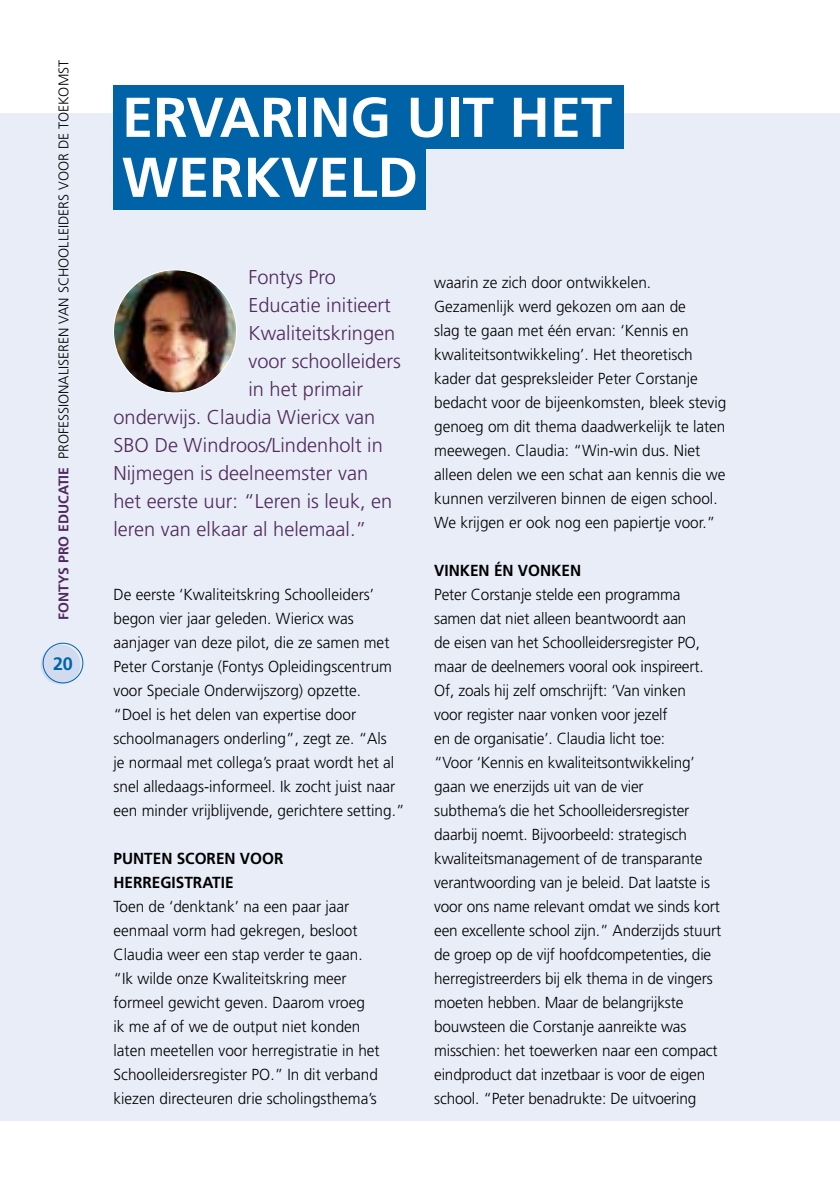
<style>
.page{position:relative;width:840px;height:1191px;background:#fff}
.page>*{position:absolute;margin:0;border:0;box-sizing:border-box;transform-origin:0 0}
.t1{font:700 56px/60px "Fontys Frutiger";color:#fff}
.t2{font:300 20px "Fontys Frutiger";color:#512a5b}
.t3{font:700 18px "Fontys Frutiger";color:#0063a8}
.t4{font:300 16px/24px "Fontys Frutiger";color:#000;scale:.96 1}
.t5{font:700 16px/24px "Fontys Frutiger";color:#000;scale:.96 1}
.t6{font:300 14px "Fontys Frutiger";color:#000}
.s1{font-weight:700;color:#512a5b}
</style>
<div class="page">
<div style="left:0;top:113px;width:839px;height:1008px;background:#e8edf8"></div>
<div style="left:41px;top:644px;width:39px;height:40px;background:#d0dbef;border-radius:50%"></div>
<div style="left:43px;top:642px;width:40px;height:41px;border:1px solid #0063a8;border-radius:50%"></div>
<div style="left:113px;top:85px;width:511px;height:64px;background:#0063a8"></div>
<div style="left:113px;top:146px;width:313px;height:63px;background:#0063a8"></div>
<img style="left:113px;top:270px;width:123px;height:123px;border-radius:61px">
<p class="t6" style="left:56px;top:620px;width:561px;rotate:-90deg"><span class="s1">FONTYS PRO EDUCATIE</span> PROFESSIONALISEREN VAN SCHOOLLEIDERS VOOR DE TOEKOMST</p>
<p class="t3" style="left:53px;top:653px;width:21px">20</p>
<h1 class="t1" style="left:122px;top:87px;width:491px">ERVARING UIT HET<br>WERKVELD</h1>
<p class="t2" style="left:248px;top:266px;width:89px">Fontys Pro</p>
<p class="t2" style="left:248px;top:294px;width:144px">Educatie initieert</p>
<p class="t2" style="left:248px;top:322px;width:148px">Kwaliteitskringen</p>
<p class="t2" style="left:248px;top:350px;width:154px">voor schoolleiders</p>
<p class="t2" style="left:248px;top:378px;width:116px">in het primair</p>
<p class="t2" style="left:113px;top:406px;width:263px">onderwijs. Claudia Wiericx van</p>
<p class="t2" style="left:113px;top:434px;width:271px">SBO De Windroos/Lindenholt in</p>
<p class="t2" style="left:113px;top:462px;width:256px">Nijmegen is deelneemster van</p>
<p class="t2" style="left:113px;top:490px;width:280px">het eerste uur: “Leren is leuk, en</p>
<p class="t2" style="left:113px;top:518px;width:254px">leren van elkaar al helemaal.”</p>
<p class="t4" style="left:113px;top:583px;width:304px">De eerste ‘Kwaliteitskring Schoolleiders’ begon vier jaar geleden. Wiericx was aanjager van deze pilot, die ze samen met Peter Corstanje (Fontys Opleidingscentrum voor Speciale Onderwijszorg) opzette.<br>“Doel is het delen van expertise door schoolmanagers onderling”, zegt ze. “Als<br>je normaal met collega’s praat wordt het al snel alledaags-informeel. Ik zocht juist naar een minder vrijblijvende, gerichtere setting.”</p>
<p class="t5" style="left:113px;top:846px;width:178px">PUNTEN SCOREN VOOR<br>HERREGISTRATIE</p>
<p class="t4" style="left:113px;top:895px;width:279px">Toen de ‘denktank’ na een paar jaar eenmaal vorm had gekregen, besloot Claudia weer een stap verder te gaan. “Ik wilde onze Kwaliteitskring meer formeel gewicht geven. Daarom vroeg ik me af of we de output niet konden laten meetellen voor herregistratie in het Schoolleidersregister PO.” In dit verband kiezen directeuren drie scholingsthema’s</p>
<p class="t4" style="left:434px;top:271px;width:306px">waarin ze zich door ontwikkelen.<br>Gezamenlijk werd gekozen om aan de<br>slag te gaan met één ervan: ‘Kennis en kwaliteitsontwikkeling’. Het theoretisch kader dat gespreksleider Peter Corstanje bedacht voor de bijeenkomsten, bleek stevig genoeg om dit thema daadwerkelijk te laten meewegen. Claudia: “Win-win dus. Niet alleen delen we een schat aan kennis die we kunnen verzilveren binnen de eigen school.<br>We krijgen er ook nog een papiertje voor.”</p>
<p class="t5" style="left:434px;top:558px;width:154px">VINKEN ÉN VONKEN</p>
<p class="t4" style="left:434px;top:583px;width:300px">Peter Corstanje stelde een programma samen dat niet alleen beantwoordt aan<br>de eisen van het Schoolleidersregister PO, maar de deelnemers vooral ook inspireert.<br>Of, zoals hij zelf omschrijft: ‘Van vinken<br>voor register naar vonken voor jezelf<br>en de organisatie’. Claudia licht toe:<br>“Voor ‘Kennis en kwaliteitsontwikkeling’ gaan we enerzijds uit van de vier<br>subthema’s die het Schoolleidersregister daarbij noemt. Bijvoorbeeld: strategisch kwaliteitsmanagement of de transparante verantwoording van je beleid. Dat laatste is voor ons name relevant omdat we sinds kort een excellente school zijn.” Anderzijds stuurt de groep op de vijf hoofdcompetenties, die herregistreerders bij elk thema in de vingers moeten hebben. Maar de belangrijkste bouwsteen die Corstanje aanreikte was misschien: het toewerken naar een compact eindproduct dat inzetbaar is voor de eigen school. “Peter benadrukte: De uitvoering</p>
</div>
